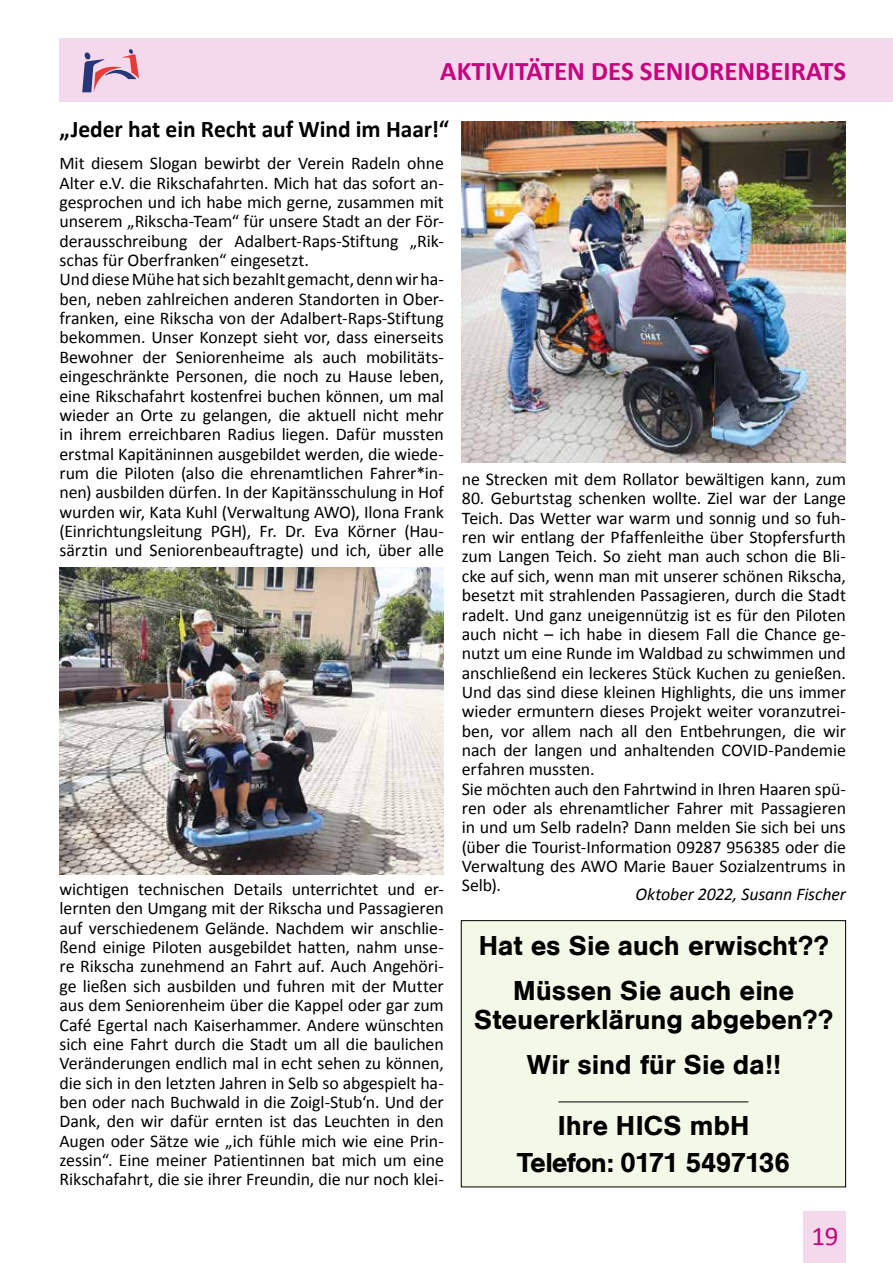
<style>
.page{position:relative;width:893px;height:1263px;background:#fff}
.page>*{position:absolute;margin:0;border:0;box-sizing:border-box;transform-origin:0 0}
.t1{font:27px/45.5px "Hel Med";letter-spacing:.025em;color:#000;text-align:center}
.t2{font:27px/37px "Hel Med";letter-spacing:-.005em;color:#000;text-align:center}
.t3{font:700 27px "Calibri";color:#c7027f}
.t4{font:27px "Calibri";color:#c7027f}
.t5{font:700 24px "Calibri";letter-spacing:-.005em;color:#000}
.t6{font:17.85px/19.4px "Calibri";letter-spacing:-.005em;color:#000}
.t7{font:italic 17.85px "Calibri";letter-spacing:-.01em;color:#000}
</style>
<div class="page">
<div style="left:60px;top:38px;width:833px;height:64px;background:#f3d9eb"></div>
<div style="left:804px;top:1212px;width:42px;height:51px;background:#f3d9eb"></div>
<svg style="left:82px;top:49px;width:57px;height:43px"></svg>
<img style="left:60px;top:567px;width:384px;height:307px">
<img style="left:462px;top:121px;width:384px;height:341px">
<div style="left:461px;top:921px;width:385px;height:266px;background:#f4f8e7"></div>
<div style="left:461px;top:920px;width:385px;height:267px;border:1px solid #000"></div>
<hr style="left:558px;top:1101px;width:190px;height:1px;background:#000">
<h1 class="t3" style="left:440px;top:54px;width:407px">AKTIVITÄTEN DES SENIORENBEIRATS</h1>
<h2 class="t5" style="left:60px;top:114px;width:391px">„Jeder hat ein Recht auf Wind im Haar!“</h2>
<p class="t6" style="left:60px;top:153px;width:386px">Mit diesem Slogan bewirbt der Verein Radeln ohne Alter e.V. die Rikschafahrten. Mich hat das sofort an&shy;gesprochen und ich habe mich gerne, zusammen mit unserem „Rikscha-Team“ für unsere Stadt an der För&shy;derausschreibung der Adalbert-Raps-Stiftung „Rik&shy;schas für Oberfranken“ eingesetzt.<br>Und diese Mühe hat sich bezahlt gemacht, denn wir ha&shy;ben, neben zahlreichen anderen Standorten in Ober&shy;franken, eine Rikscha von der Adalbert-Raps-Stiftung bekommen. Unser Konzept sieht vor, dass einerseits Bewohner der Seniorenheime als auch mobilitäts&shy;eingeschränkte Personen, die noch zu Hause leben, eine Rikschafahrt kostenfrei buchen können, um mal wieder an Orte zu gelangen, die aktuell nicht mehr in ihrem erreichbaren Radius liegen. Dafür mussten erstmal Kapitäninnen ausgebildet werden, die wiede&shy;rum die Piloten (also die ehrenamtlichen Fahrer*in&shy;nen) ausbilden dürfen. In der Kapitänsschulung in Hof wurden wir, Kata Kuhl (Verwaltung AWO), Ilona Frank (Einrichtungsleitung PGH), Fr. Dr. Eva Körner (Hau&shy;särztin und Seniorenbeauftragte) und ich, über alle</p>
<p class="t6" style="left:60px;top:879px;width:386px;text-align:justify">wichtigen technischen Details unterrichtet und er&shy;lernten den Umgang mit der Rikscha und Passagieren auf verschiedenem Gelände. Nachdem wir anschlie&shy;ßend einige Piloten ausgebildet hatten, nahm unse&shy;re Rikscha zunehmend an Fahrt auf. Auch Angehöri&shy;ge ließen sich ausbilden und fuhren mit der Mutter aus dem Seniorenheim über die Kappel oder gar zum Café Egertal nach Kaiserhammer. Andere wünschten sich eine Fahrt durch die Stadt um all die baulichen Veränderungen endlich mal in echt sehen zu können, die sich in den letzten Jahren in Selb so abgespielt ha&shy;ben oder nach Buchwald in die Zoigl-Stub‘n. Und der Dank, den wir dafür ernten ist das Leuchten in den Augen oder Sätze wie „ich fühle mich wie eine Prin&shy;zessin“. Eine meiner Patientinnen bat mich um eine Rikschafahrt, die sie ihrer Freundin, die nur noch klei-</p>
<p class="t6" style="left:462px;top:469px;width:386px">ne Strecken mit dem Rollator bewältigen kann, zum</p>
<p class="t6" style="left:462px;top:488px;width:386px">80. Geburtstag schenken wollte. Ziel war der Lange Teich. Das Wetter war warm und sonnig und so fuh&shy;ren wir entlang der Pfaffenleithe über Stopfersfurth zum Langen Teich. So zieht man auch schon die Bli&shy;cke auf sich, wenn man mit unserer schönen Rikscha, besetzt mit strahlenden Passagieren, durch die Stadt radelt. Und ganz uneigennützig ist es für den Piloten auch nicht – ich habe in diesem Fall die Chance ge&shy;nutzt um eine Runde im Waldbad zu schwimmen und anschließend ein leckeres Stück Kuchen zu genießen.<br>Und das sind diese kleinen Highlights, die uns immer wieder ermuntern dieses Projekt weiter voranzutrei&shy;ben, vor allem nach all den Entbehrungen, die wir nach der langen und anhaltenden COVID-Pandemie erfahren mussten.<br>Sie möchten auch den Fahrtwind in Ihren Haaren spü&shy;ren oder als ehrenamtlicher Fahrer mit Passagieren in und um Selb radeln? Dann melden Sie sich bei uns (über die Tourist-Information 09287 956385 oder die Verwaltung des AWO Marie Bauer Sozialzentrums in Selb).</p>
<p class="t7" style="left:635px;top:883px;width:212px">Oktober 2022, Susann Fischer</p>
<h1 class="t1" style="left:479px;top:922px;width:351px">Hat es Sie auch erwischt??<br>Müssen Sie auch eine</h1>
<h1 class="t1" style="left:475px;top:996px;width:359px">Steuererklärung abgeben??<br>Wir sind für Sie da!!</h1>
<h1 class="t2" style="left:518px;top:1106px;width:274px">Ihre HICS mbH<br>Telefon: 0171 5497136</h1>
<h1 class="t4" style="left:811px;top:1219px;width:29px">19</h1>
</div>
